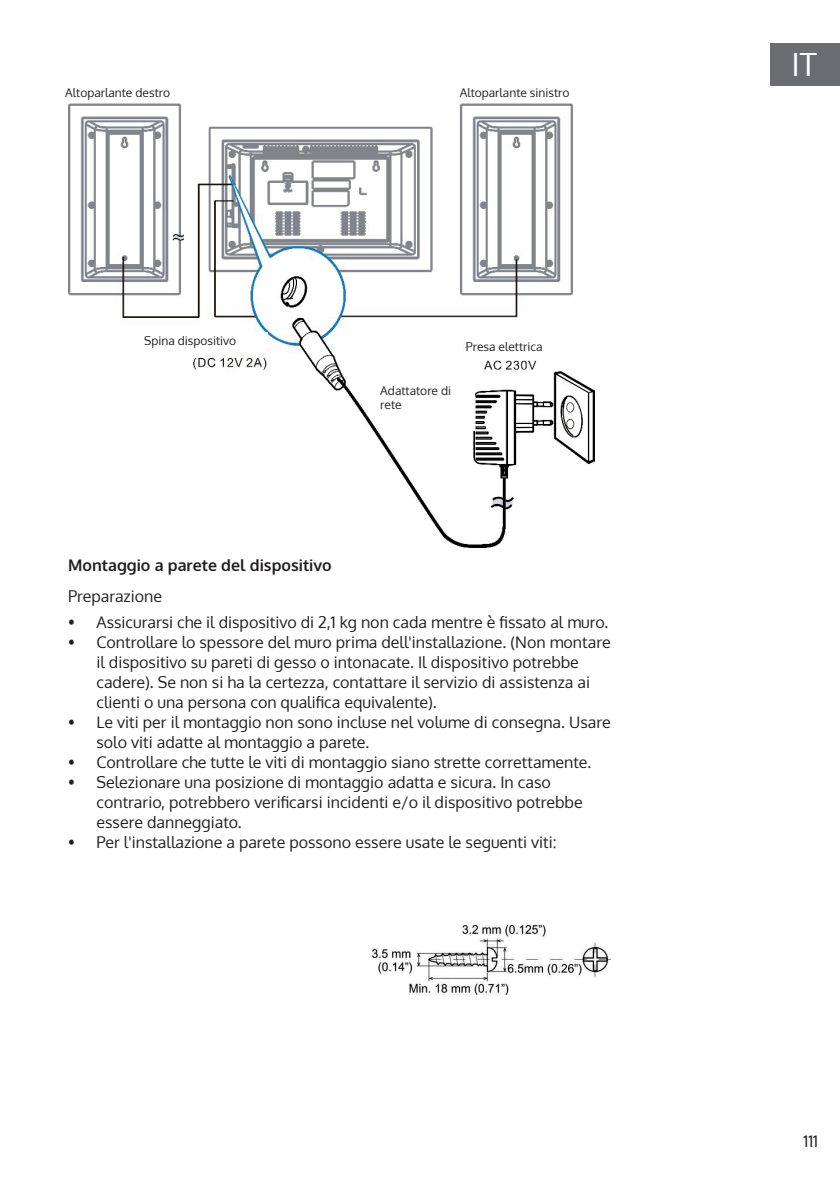
<style>
.page{position:relative;width:840px;height:1191px;background:#fff}
.page>*{position:absolute;margin:0;border:0;box-sizing:border-box;transform-origin:0 0}
.t1{font:32px "Oxygen";color:#fff}
.t2{font:16px/20px "Oxygen";color:#231f20}
.t3{font:700 16px "Oxygen";color:#231f20}
.t4{font:12px/14px "Oxygen";color:#231f20}
</style>
<div class="page">
<div style="left:770px;top:43px;width:69px;height:42px;background:#6c6d70"></div>
<img style="left:68px;top:103px;width:526px;height:444px">
<div style="left:465px;top:338px;width:100px;height:21px;background:#fff"></div>
<div style="left:380px;top:383px;width:95px;height:48px;background:#fff"></div>
<div style="left:144px;top:332px;width:123px;height:20px;background:#fff"></div>
<img style="left:372px;top:925px;width:240px;height:69px">
<p class="t4" style="left:65px;top:86px;width:106px">Altoparlante destro</p>
<p class="t4" style="left:459px;top:86px;width:111px">Altoparlante sinistro</p>
<p class="t4" style="left:144px;top:333px;width:94px">Spina dispositivo</p>
<p class="t4" style="left:380px;top:384px;width:72px">Adattatore di rete</p>
<p class="t4" style="left:465px;top:340px;width:78px">Presa elettrica</p>
<p class="t3" style="left:68px;top:555px;width:265px">Montaggio a parete del dispositivo</p>
<p class="t2" style="left:68px;top:586px;width:95px">Preparazione</p>
<p class="t2" style="left:68px;top:612px;width:541px">• Assicurarsi che il dispositivo di 2,1 kg non cada mentre è fissato al muro.</p>
<p class="t2" style="left:96px;top:632px;width:515px;text-indent:-28px">• Controllare lo spessore del muro prima dell'installazione. (Non montare il dispositivo su pareti di gesso o intonacate. Il dispositivo potrebbe cadere). Se non si ha la certezza, contattare il servizio di assistenza ai clienti o una persona con qualifica equivalente).</p>
<p class="t2" style="left:96px;top:712px;width:515px;text-indent:-28px">• Le viti per il montaggio non sono incluse nel volume di consegna. Usare solo viti adatte al montaggio a parete.</p>
<p class="t2" style="left:68px;top:752px;width:524px">• Controllare che tutte le viti di montaggio siano strette correttamente.</p>
<p class="t2" style="left:96px;top:772px;width:487px;text-indent:-28px">• Selezionare una posizione di montaggio adatta e sicura. In caso contrario, potrebbero verificarsi incidenti e/o il dispositivo potrebbe essere danneggiato.</p>
<p class="t2" style="left:68px;top:832px;width:489px">• Per l'installazione a parete possono essere usate le seguenti viti:</p>
<h1 class="t1" style="left:791px;top:43px;width:27px">IT</h1>
<p class="t2" style="left:803px;top:1130px;width:16px">111</p>
</div>
